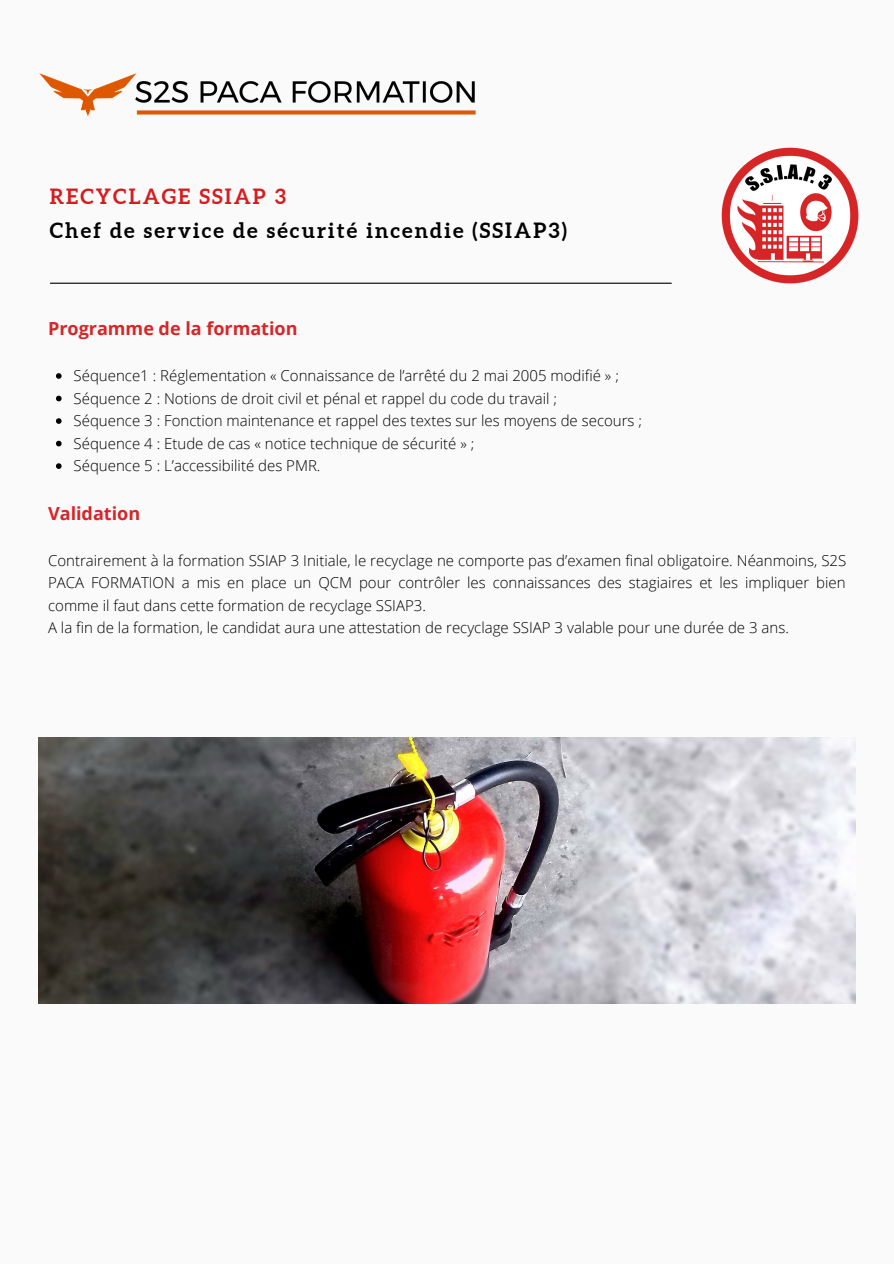
<style>
.page{position:relative;width:894px;height:1264px;background:#fff}
.page>*{position:absolute;margin:0;border:0;box-sizing:border-box;transform-origin:0 0}
.t1{font:700 21px "Aleo";letter-spacing:.1em;color:#000}
.t2{font:700 21px "Aleo";letter-spacing:.1em;color:#d61c1e}
.t3{font:700 18px "Open Sans";color:#d62628}
.t4{font:300 15px/22.5px "Open Sans";color:#000;text-align:justify}
</style>
<div class="page">
<div style="left:0;top:0;width:893px;height:1263px;background:#fafafa"></div>
<svg style="left:56px;top:373px;width:6px;height:6px"></svg>
<svg style="left:56px;top:396px;width:6px;height:5px"></svg>
<svg style="left:56px;top:418px;width:6px;height:6px"></svg>
<svg style="left:56px;top:441px;width:6px;height:5px"></svg>
<svg style="left:56px;top:463px;width:6px;height:6px"></svg>
<img style="left:39px;top:737px;width:816px;height:266px">
<img style="left:39px;top:73px;width:437px;height:43px">
<hr style="left:50px;top:283px;width:621px;height:1px;background:#000">
<img style="left:721px;top:147px;width:136px;height:136px">
<p class="t2" style="left:50px;top:184px;width:238px">RECYCLAGE SSIAP 3</p>
<p class="t1" style="left:50px;top:218px;width:518px">Chef de service de sécurité incendie (SSIAP3)</p>
<p class="t3" style="left:48px;top:315px;width:251px">Programme de la formation</p>
<p class="t4" style="left:74px;top:364px;width:546px">Séquence1 : Réglementation « Connaissance de l’arrêté du 2 mai 2005 modifié » ;</p>
<p class="t4" style="left:74px;top:386px;width:485px">Séquence 2 : Notions de droit civil et pénal et rappel du code du travail ;</p>
<p class="t4" style="left:74px;top:409px;width:570px">Séquence 3 : Fonction maintenance et rappel des textes sur les moyens de secours ;</p>
<p class="t4" style="left:74px;top:431px;width:402px">Séquence 4 : Etude de cas « notice technique de sécurité » ;</p>
<p class="t4" style="left:74px;top:454px;width:248px">Séquence 5 : L’accessibilité des PMR.</p>
<p class="t3" style="left:48px;top:500px;width:94px">Validation</p>
<p class="t4" style="left:48px;top:548px;width:799px">Contrairement à la formation SSIAP 3 Initiale, le recyclage ne comporte pas d’examen final obligatoire. Néanmoins, S2S PACA FORMATION a mis en place un QCM pour contrôler les connaissances des stagiaires et les impliquer bien comme il faut dans cette formation de recyclage SSIAP3.</p>
<p class="t4" style="left:48px;top:616px;width:742px">A la fin de la formation, le candidat aura une attestation de recyclage SSIAP 3 valable pour une durée de 3 ans.</p>
</div>
